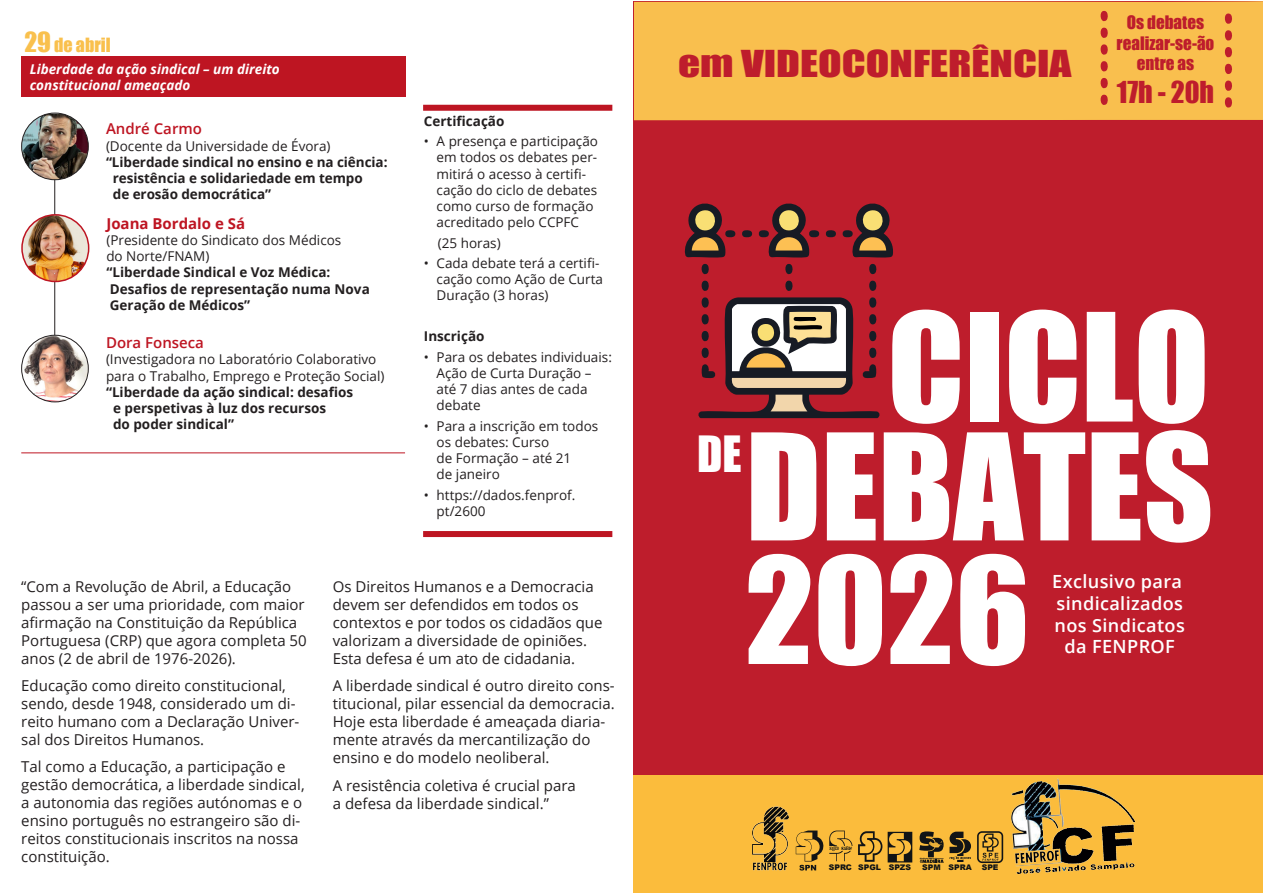
<style>
.page{position:relative;width:1263px;height:893px;background:#fff}
.page>*{position:absolute;margin:0;border:0;box-sizing:border-box;transform-origin:0 0}
.t1{font:138.75px "Impact";color:#fff}
.t2{font:136.65px/123.6px "Impact";color:#fff}
.t3{font:45.9px "Impact";color:#fff}
.t4{font:34.05px "Impact";color:#be1d2c;scale:1.27 1}
.t5{font:27.75px "Impact";color:#be1d2c}
.t6{font:600 18.15px/21.8px "Open Sans";letter-spacing:.02em;color:#fff;text-align:center}
.t7{font:18px "Impact";color:#f9c04d}
.t8{font:17.1px/20.5px "Impact";color:#be1d2c;text-align:center}
.t9{font:15px/18px "Open Sans";color:#231f20}
.t10{font:600 15px "Open Sans";color:#be1522}
.t11{font:700 15px "Open Sans";color:#be1522}
.t12{font:13.5px/16.2px "Open Sans";color:#231f20}
.t13{font:700 13.5px/16.2px "Open Sans";color:#231f20}
.t14{font:italic 700 13.5px "Open Sans";color:#fff}
.t15{font:900 7.8px "Arial";color:#111416}
.s1{font-size:25.5px}
</style>
<div class="page">
<div style="left:634px;top:1px;width:629px;height:777px;background:#be1d2c"></div>
<div style="left:634px;top:776px;width:629px;height:117px;background:#fbbc3c"></div>
<svg style="left:858px;top:831px;width:24px;height:31px"></svg>
<svg style="left:888px;top:832px;width:24px;height:30px"></svg>
<svg style="left:977px;top:831px;width:26px;height:32px"></svg>
<svg style="left:919px;top:831px;width:52px;height:32px"></svg>
<svg style="left:796px;top:830px;width:56px;height:40px"></svg>
<img style="left:752px;top:806px;width:37px;height:65px">
<svg style="left:684px;top:203px;width:209px;height:216px"></svg>
<div style="left:634px;top:1px;width:629px;height:119px;background:#f9bf4e"></div>
<svg style="left:1098px;top:10px;width:11px;height:98px"></svg>
<svg style="left:1223px;top:12px;width:10px;height:99px"></svg>
<img style="left:1007px;top:775px;width:132px;height:100px">
<hr style="left:54px;top:171px;width:1px;height:180px;background:#231f20">
<div style="left:21px;top:57px;width:384px;height:40px;background:#be1522"></div>
<img style="left:22px;top:114px;width:66px;height:66px">
<div style="left:21px;top:113px;width:68px;height:67px;border:1px solid #231f20;border-radius:50%"></div>
<img style="left:22px;top:215px;width:67px;height:66px;border-radius:33px">
<div style="left:21px;top:214px;width:68px;height:68px;border:2px solid #be1522;border-radius:50%"></div>
<img style="left:22px;top:335px;width:66px;height:67px;border-radius:33px">
<div style="left:21px;top:335px;width:68px;height:67px;border:1px solid #231f20;border-radius:50%"></div>
<div style="left:423px;top:105px;width:189px;height:6px;background:#bd1522"></div>
<div style="left:423px;top:531px;width:189px;height:6px;background:#bd1522"></div>
<hr style="left:21px;top:453px;width:384px;height:1px;background:#be1522">
<p class="t7" style="left:24px;top:31px;width:88px"><span class="s1">29</span> de abril</p>
<p class="t14" style="left:30px;top:60px;width:252px">Liberdade da ação sindical – um direito</p>
<p class="t14" style="left:30px;top:76px;width:162px">constitucional ameaçado</p>
<p class="t10" style="left:106px;top:119px;width:97px">André Carmo</p>
<p class="t12" style="left:106px;top:137px;width:226px">(Docente da Universidade de Évora)</p>
<p class="t13" style="left:113px;top:154px;width:276px;text-indent:-7px">“Liberdade sindical no ensino e na ciência: resistência e solidariedade em tempo</p>
<p class="t13" style="left:113px;top:186px;width:160px">de erosão democrática”</p>
<p class="t11" style="left:106px;top:213px;width:140px">Joana Bordalo e Sá</p>
<p class="t12" style="left:106px;top:232px;width:237px">(Presidente do Sindicato dos Médicos</p>
<p class="t12" style="left:106px;top:248px;width:104px">do Norte/FNAM)</p>
<p class="t13" style="left:106px;top:264px;width:225px">“Liberdade Sindical e Voz Médica:</p>
<p class="t13" style="left:110px;top:280px;width:261px">Desafios de representação numa Nova</p>
<p class="t13" style="left:110px;top:296px;width:142px">Geração de Médicos”</p>
<p class="t10" style="left:106px;top:332px;width:99px">Dora Fonseca</p>
<p class="t12" style="left:106px;top:351px;width:280px">(Investigadora no Laboratório Colaborativo para o Trabalho, Emprego e Proteção Social)</p>
<p class="t13" style="left:106px;top:383px;width:249px">“Liberdade da ação sindical: desafios</p>
<p class="t13" style="left:113px;top:400px;width:215px">e perspetivas à luz dos recursos</p>
<p class="t13" style="left:113px;top:416px;width:123px">do poder sindical”</p>
<p class="t13" style="left:424px;top:112px;width:82px">Certificação</p>
<p class="t12" style="left:437px;top:133px;width:163px;text-indent:-13px">• A presença e participação em todos os debates per&shy;mitirá o acesso à certifi&shy;cação do ciclo de debates como curso de formação acreditado pelo CCPFC</p>
<p class="t12" style="left:438px;top:234px;width:64px">(25 horas)</p>
<p class="t12" style="left:437px;top:255px;width:168px;text-indent:-13px">• Cada debate terá a certifi&shy;cação como Ação de Curta<br>Duração (3 horas)</p>
<p class="t13" style="left:424px;top:328px;width:62px">Inscrição</p>
<p class="t12" style="left:437px;top:348px;width:177px;text-indent:-13px">• Para os debates individuais:<br>Ação de Curta Duração – até 7 dias antes de cada debate</p>
<p class="t12" style="left:437px;top:417px;width:163px;text-indent:-13px">• Para a inscrição em todos os debates: Curso<br>de Formação – até 21<br>de janeiro</p>
<p class="t12" style="left:437px;top:487px;width:140px;text-indent:-13px">• https://dados.fenprof. pt/2600</p>
<p class="t9" style="left:21px;top:577px;width:287px">“Com a Revolução de Abril, a Educação passou a ser uma prioridade, com maior afirmação na Constituição da República Portuguesa (CRP) que agora completa 50 anos (2 de abril de 1976-2026).</p>
<p class="t9" style="left:21px;top:676px;width:280px">Educação como direito constitucional, sendo, desde 1948, considerado um di&shy;reito humano com a Declaração Univer&shy;sal dos Direitos Humanos.</p>
<p class="t9" style="left:21px;top:758px;width:285px">Tal como a Educação, a participação e gestão democrática, a liberdade sindical, a autonomia das regiões autónomas e o ensino português no estrangeiro são di&shy;reitos constitucionais inscritos na nossa constituição.</p>
<p class="t9" style="left:333px;top:577px;width:271px">Os Direitos Humanos e a Democracia devem ser defendidos em todos os contextos e por todos os cidadãos que valorizam a diversidade de opiniões.<br>Esta defesa é um ato de cidadania.</p>
<p class="t9" style="left:333px;top:676px;width:283px">A liberdade sindical é outro direito cons&shy;titucional, pilar essencial da democracia.<br>Hoje esta liberdade é ameaçada diaria&shy;mente através da mercantilização do ensino e do modelo neoliberal.</p>
<p class="t9" style="left:333px;top:776px;width:245px">A resistência coletiva é crucial para</p>
<p class="t9" style="left:333px;top:794px;width:218px">a defesa da liberdade sindical.”</p>
<p class="t4" style="left:678px;top:37px;width:311px">em VIDEOCONFERÊNCIA</p>
<p class="t8" style="left:1117px;top:12px;width:99px">Os debates realizar-se-ão entre as</p>
<p class="t5" style="left:1117px;top:71px;width:99px">17h - 20h</p>
<p class="t1" style="left:887px;top:259px;width:324px">CICLO</p>
<p class="t2" style="left:745px;top:421px;width:470px">DEBATES<br>2026</p>
<p class="t3" style="left:697px;top:418px;width:46px">DE</p>
<p class="t6" style="left:1052px;top:570px;width:134px">Exclusivo para sindicalizados nos Sindicatos da FENPROF</p>
<p class="t15" style="left:829px;top:862px;width:84px">SPRC SPGL SPZS</p>
<p class="t15" style="left:922px;top:862px;width:51px">SPM SPRA</p>
<p class="t15" style="left:982px;top:862px;width:18px">SPE</p>
</div>
